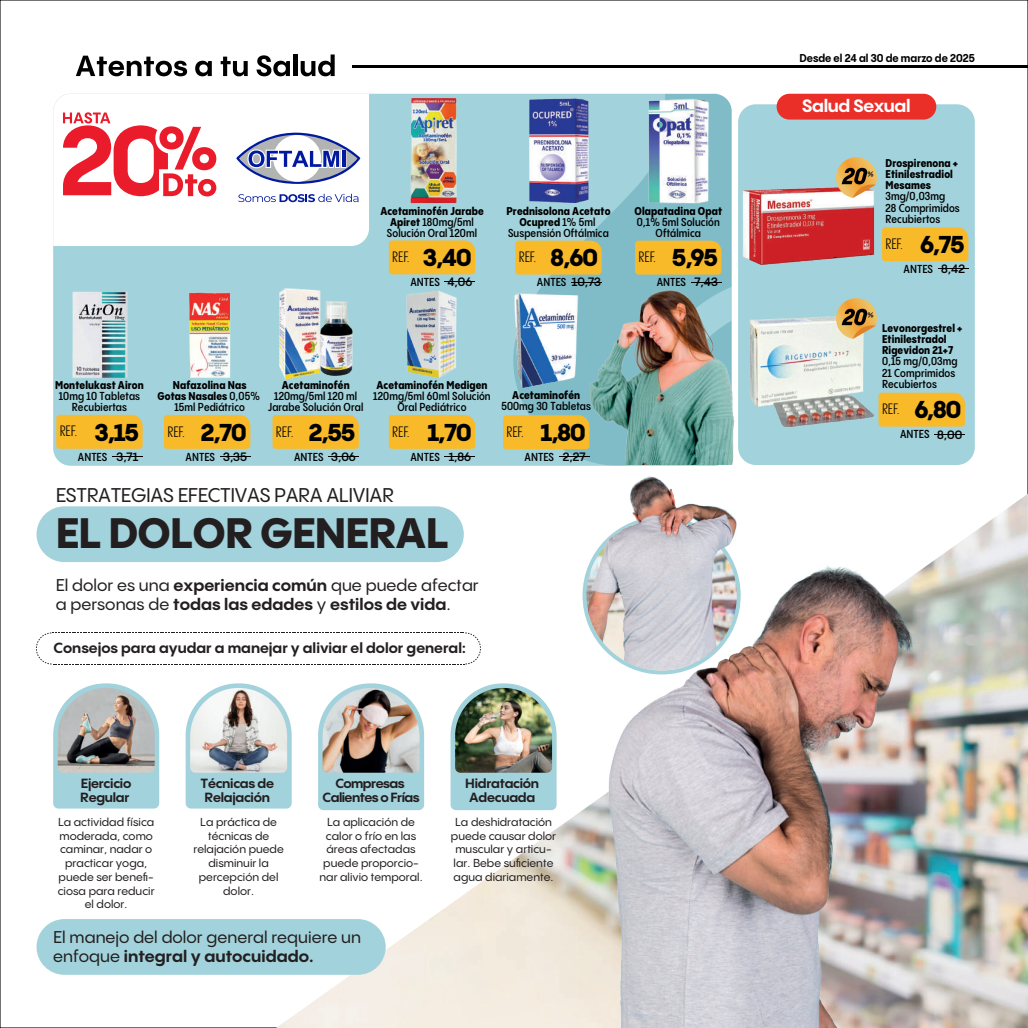
<style>
.page{position:relative;width:1028px;height:1028px;background:#fff}
.page>*{position:absolute;margin:0;border:0;box-sizing:border-box;transform-origin:0 0}
.t1{font:800 41.38px "PP Pangram Sans";letter-spacing:-.02em;color:#231f20}
.t2{font:500 19.38px "PP Pangram Sans";letter-spacing:-.02em;color:#231f20}
.t3{font:700 17.88px "PP Pangram Sans";letter-spacing:-.02em;color:#fff}
.t4{font:700 16.62px/19.4px "PP Pangram Sans";color:#231f20}
.t5{font:500 16.62px/19.4px "PP Pangram Sans";color:#231f20}
.t6{font:15px "PP Pangram Sans Slim";color:#000}
.t7{font:700 14.62px "PP Pangram Sans";color:#231f20}
.t8{font:700 13.25px/13.8px "PP Pangram Sans";letter-spacing:-.02em;color:#231f20}
.t9{font:700 13.25px/13.8px "PP Pangram Sans";letter-spacing:-.04em;color:#231f20;text-align:center}
.t10{font:700 11.38px "PP Pangram Sans Compact";color:#000}
.t11{font:600 condensed 11.25px/11.2px "PP Pangram Sans";letter-spacing:.01em;color:#000;text-align:center}
.t12{font:500 11.25px/13.8px "PP Pangram Sans";color:#231f20;text-align:center}
.t13{font:800 condensed 11.25px/11.2px "PP Pangram Sans";letter-spacing:.01em;color:#000;text-align:center}
.s1{font-family:"PP Pangram Sans";font-weight:800;font-size:23.75px}
.s2{font-stretch:normal;font-size:11.88px}
.s3{font-weight:800}
.s4{font-weight:600}
.s5{font-weight:500}
.s6{font-weight:700}
</style>
<div class="page">
<div style="left:53px;top:94px;width:678px;height:372px;background:#a2d2db;border-radius:18px"></div>
<div style="left:53px;top:94px;width:316px;height:152px;background:#fff"></div>
<svg style="left:63px;top:112px;width:153px;height:84px;background:#f5969e"></svg>
<svg style="left:236px;top:132px;width:124px;height:52px;background:#bac0db"></svg>
<hr style="left:342px;top:151px;width:3px;height:16px;background:#00199f">
<svg style="left:238px;top:194px;width:120px;height:8px"></svg>
<svg style="left:513px;top:101px;width:218px;height:365px"></svg>
<div style="left:738px;top:104px;width:236px;height:361px;background:#a2d2db;border-radius:18px"></div>
<div style="left:776px;top:94px;width:160px;height:26px;background:#ea2f29;border-radius:13px"></div>
<img style="left:0;top:464px;width:200px;height:546px">
<hr style="left:352px;top:66px;width:676px;height:2px;background:#000">
<svg style="left:76px;top:56px;width:111px;height:20px"></svg>
<svg style="left:195px;top:61px;width:17px;height:15px"></svg>
<svg style="left:221px;top:57px;width:27px;height:19px"></svg>
<svg style="left:256px;top:55px;width:34px;height:21px"></svg>
<hr style="left:293px;top:54px;width:4px;height:22px;background:#000">
<svg style="left:301px;top:54px;width:34px;height:22px"></svg>
<img style="left:276px;top:493px;width:752px;height:535px">
<div style="left:37px;top:919px;width:349px;height:55px;background:#a2d2db;border-radius:28px"></div>
<svg style="left:53px;top:683px;width:106px;height:125px;background:#afd8df"></svg>
<div style="left:37px;top:506px;width:427px;height:56px;background:#a2d2db;border-radius:28px"></div>
<img style="left:749px;top:316px;width:126px;height:112px">
<img style="left:742px;top:187px;width:133px;height:78px">
<img style="left:279px;top:288px;width:74px;height:92px">
<hr style="left:328px;top:456px;width:31px;height:1px;background:#000">
<div style="left:272px;top:415px;width:87px;height:34px;background:#f9ba2a"></div>
<img style="left:615px;top:93px;width:126px;height:123px">
<hr style="left:691px;top:282px;width:30px;height:1px;background:#000">
<div style="left:635px;top:241px;width:86px;height:33px;background:#f9ba2a"></div>
<div style="left:515px;top:241px;width:86px;height:33px;background:#f9ba2a"></div>
<img style="left:528px;top:98px;width:60px;height:105px">
<hr style="left:220px;top:456px;width:30px;height:1px;background:#000">
<div style="left:164px;top:415px;width:86px;height:34px;background:#f9ba2a"></div>
<img style="left:189px;top:293px;width:42px;height:85px">
<img style="left:388px;top:266px;width:88px;height:112px">
<hr style="left:445px;top:456px;width:30px;height:1px;background:#000">
<div style="left:389px;top:415px;width:86px;height:34px;background:#f9ba2a"></div>
<hr style="left:934px;top:434px;width:30px;height:1px;background:#000">
<div style="left:878px;top:393px;width:86px;height:33px;background:#f9ba2a"></div>
<hr style="left:938px;top:268px;width:30px;height:1px;background:#000">
<div style="left:882px;top:227px;width:86px;height:34px;background:#f9ba2a"></div>
<hr style="left:559px;top:456px;width:30px;height:1px;background:#000">
<div style="left:503px;top:415px;width:85px;height:34px;background:#f9ba2a"></div>
<img style="left:513px;top:282px;width:90px;height:113px">
<img style="left:369px;top:93px;width:128px;height:111px">
<hr style="left:445px;top:281px;width:30px;height:1px;background:#000">
<div style="left:389px;top:240px;width:86px;height:34px;background:#f9ba2a"></div>
<img style="left:53px;top:280px;width:75px;height:108px">
<hr style="left:112px;top:456px;width:31px;height:1px;background:#000">
<div style="left:56px;top:415px;width:87px;height:34px;background:#f9ba2a"></div>
<svg style="left:836px;top:157px;width:41px;height:41px;background:#c0a067"></svg>
<svg style="left:836px;top:298px;width:41px;height:41px"></svg>
<img style="left:588px;top:286px;width:147px;height:179px">
<img style="left:564px;top:555px;width:422px;height:473px">
<img style="left:586px;top:476px;width:150px;height:194px">
<svg style="left:36px;top:632px;width:445px;height:32px"></svg>
<img style="left:58px;top:688px;width:97px;height:84px">
<svg style="left:186px;top:683px;width:106px;height:125px;background:#afd8e0"></svg>
<svg style="left:318px;top:683px;width:106px;height:127px;background:#add6de"></svg>
<svg style="left:450px;top:683px;width:106px;height:127px;background:#add6de"></svg>
<img style="left:190px;top:688px;width:97px;height:84px">
<img style="left:322px;top:688px;width:97px;height:84px">
<img style="left:455px;top:688px;width:97px;height:84px">
<p class="t10" style="left:799px;top:51px;width:177px">Desde el 24 al 30 de marzo de 2025</p>
<h3 class="t3" style="left:802px;top:94px;width:110px">Salud Sexual</h3>
<p class="t13" style="left:55px;top:379px;width:90px">Montelukast Airon</p>
<p class="t11" style="left:59px;top:390px;width:83px">10mg 10 Tabletas<br>Recubiertas</p>
<h3 class="t6" style="left:60px;top:422px;width:81px">REF. <span class="s1">3,15</span></h3>
<p class="t11" style="left:78px;top:451px;width:62px">ANTES <span class="s2">3,71</span></p>
<p class="t11" style="left:380px;top:205px;width:105px"><span class="s3">Acetaminofén Jarabe<br>Apiret</span> 180mg/5ml<br>Solución Oral 120ml</p>
<h3 class="t6" style="left:392px;top:248px;width:81px">REF. <span class="s1">3,40</span></h3>
<p class="t11" style="left:410px;top:276px;width:63px">ANTES <span class="s2">4,06</span></p>
<p class="t13" style="left:506px;top:205px;width:106px">Prednisolona Acetato<br>Ocupred <span class="s4">1% 5ml<br>Suspensión Oftálmica</span></p>
<h3 class="t6" style="left:519px;top:248px;width:81px">REF. <span class="s1">8,60</span></h3>
<p class="t11" style="left:537px;top:277px;width:66px">ANTES <span class="s2">10,73</span></p>
<p class="t13" style="left:634px;top:205px;width:89px">Olapatadina Opat</p>
<p class="t11" style="left:637px;top:216px;width:84px">0,1% 5ml Solución<br>Oftálmica</p>
<h3 class="t6" style="left:638px;top:248px;width:81px">REF. <span class="s1">5,95</span></h3>
<p class="t11" style="left:656px;top:277px;width:63px">ANTES <span class="s2">7,43</span></p>
<p class="t13" style="left:885px;top:157px;width:74px;text-align:left">Drospirenona +<br>Etinilestradiol<br>Mesames</p>
<p class="t11" style="left:885px;top:191px;width:76px;text-align:left">3mg/0,03mg<br>28 Comprimidos<br>Recubiertos</p>
<h3 class="t6" style="left:885px;top:234px;width:81px">REF. <span class="s1">6,75</span></h3>
<p class="t11" style="left:903px;top:263px;width:63px">ANTES <span class="s2">8,42</span></p>
<p class="t13" style="left:157px;top:379px;width:104px">Nafazolina Nas<br>Gotas Nasales <span class="s4">0,05%<br>15ml Pediátrico</span></p>
<h3 class="t6" style="left:167px;top:422px;width:81px">REF. <span class="s1">2,70</span></h3>
<p class="t11" style="left:186px;top:451px;width:63px">ANTES <span class="s2">3,35</span></p>
<p class="t13" style="left:282px;top:379px;width:69px">Acetaminofén</p>
<p class="t11" style="left:268px;top:390px;width:97px">120mg/5ml 120 ml<br>Jarabe Solución Oral</p>
<h3 class="t6" style="left:276px;top:422px;width:81px">REF. <span class="s1">2,55</span></h3>
<p class="t11" style="left:294px;top:451px;width:63px">ANTES <span class="s2">3,06</span></p>
<p class="t13" style="left:882px;top:322px;width:82px;text-align:left">Levonorgestrel +<br>Etinilestradol<br>Rigevidon 21+7</p>
<p class="t11" style="left:882px;top:355px;width:77px;text-align:left">0,15 mg/0,03mg<br>21 Comprimidos<br>Recubiertos</p>
<h3 class="t6" style="left:882px;top:400px;width:81px">REF. <span class="s1">6,80</span></h3>
<p class="t13" style="left:376px;top:379px;width:113px">Acetaminofén Medigen</p>
<p class="t11" style="left:373px;top:390px;width:119px">120mg/5ml 60ml Solución<br>Oral Pediátrico</p>
<h3 class="t6" style="left:392px;top:422px;width:81px">REF. <span class="s1">1,70</span></h3>
<p class="t11" style="left:900px;top:428px;width:64px">ANTES <span class="s2">8,00</span></p>
<p class="t13" style="left:512px;top:389px;width:69px">Acetaminofén</p>
<p class="t11" style="left:501px;top:400px;width:91px">500mg 30 Tabletas</p>
<h3 class="t6" style="left:506px;top:422px;width:81px">REF. <span class="s1">1,80</span></h3>
<p class="t11" style="left:410px;top:451px;width:62px">ANTES <span class="s2">1,86</span></p>
<p class="t11" style="left:524px;top:451px;width:62px">ANTES <span class="s2">2,27</span></p>
<h2 class="t2" style="left:56px;top:483px;width:340px">ESTRATEGIAS EFECTIVAS PARA ALIVIAR</h2>
<h1 class="t1" style="left:56px;top:506px;width:395px">EL DOLOR GENERAL</h1>
<h3 class="t4" style="left:56px;top:575px;width:424px"><span class="s5">El dolor es una</span> experiencia común <span class="s5">que puede afectar a personas de</span> todas las edades <span class="s5">y</span> estilos de vida<span class="s5">.</span></h3>
<p class="t7" style="left:53px;top:638px;width:414px">Consejos para ayudar a manejar y aliviar el dolor general:</p>
<p class="t8" style="left:80px;top:776px;width:53px">Ejercicio<br>Regular</p>
<p class="t8" style="left:200px;top:776px;width:75px;text-align:center">Técnicas de<br>Relajación</p>
<p class="t9" style="left:322px;top:776px;width:98px">Compresas<br>Calientes o Frías</p>
<p class="t8" style="left:465px;top:776px;width:75px">Hidratación<br>Adecuada</p>
<p class="t12" style="left:58px;top:815px;width:98px">La actividad física moderada, como caminar, nadar o practicar yoga, puede ser benefi&shy;ciosa para reducir el dolor.</p>
<p class="t12" style="left:193px;top:815px;width:92px">La práctica de técnicas de relajación puede disminuir la percepción del dolor.</p>
<p class="t12" style="left:319px;top:815px;width:105px">La aplicación de calor o frío en las áreas afectadas puede proporcio&shy;nar alivio temporal.</p>
<p class="t12" style="left:451px;top:815px;width:107px">La deshidratación puede causar dolor muscular y articu&shy;lar. Bebe suficiente agua diariamente.</p>
<h3 class="t5" style="left:53px;top:927px;width:309px">El manejo del dolor general requiere un enfoque <span class="s6">integral y autocuidado.</span></h3>
</div>
